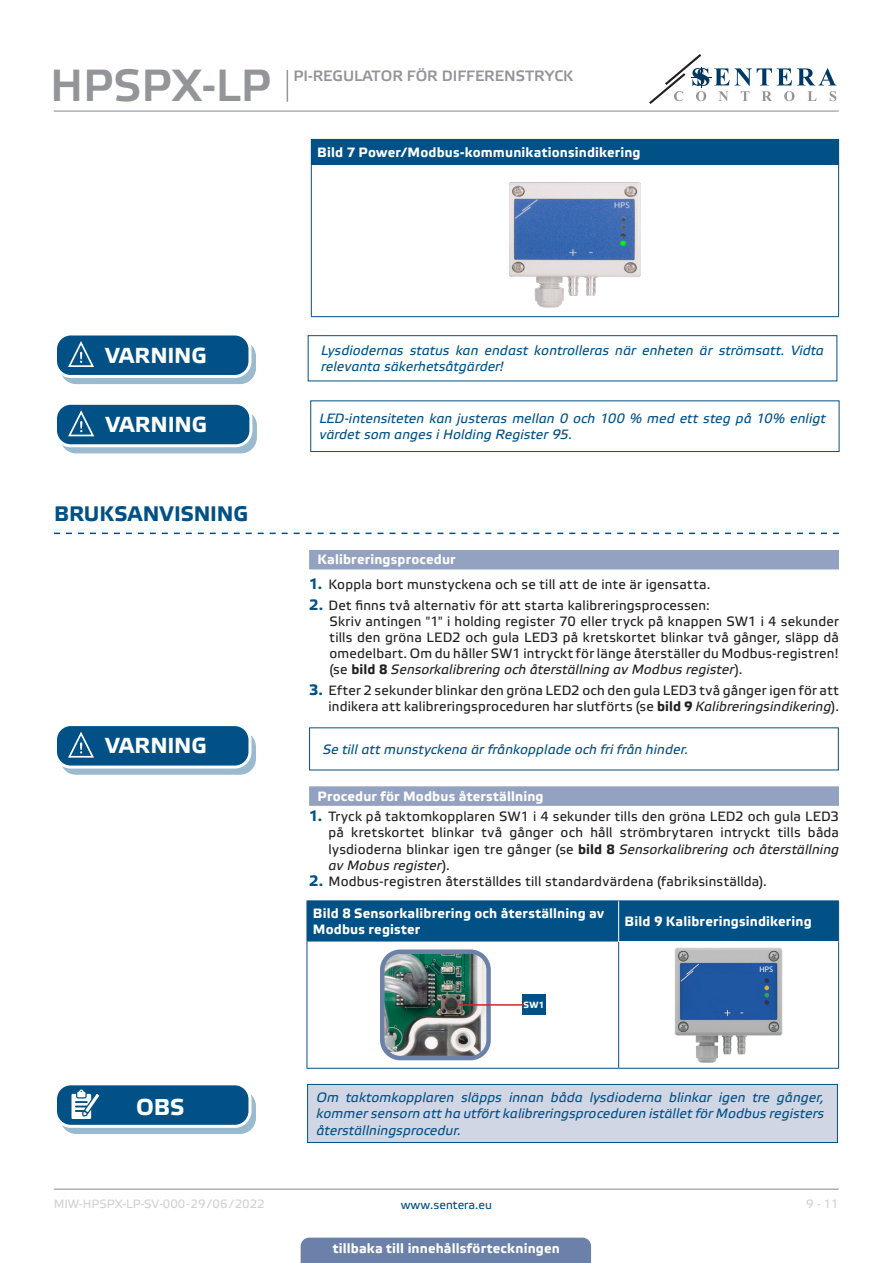
<style>
.page{position:relative;width:893px;height:1263px;background:#fff}
.page>*{position:absolute;margin:0;border:0;box-sizing:border-box;transform-origin:0 0}
.t1{font:45px "Etelka Medium Pro";color:#939598}
.t2{font:700 22.95px "Etelka Text Pro";color:#fff}
.t3{font:700 21.75px "Etelka Text Pro";letter-spacing:-.01em;color:#fff}
.t4{font:700 21px "Etelka Text Pro";letter-spacing:-.005em;color:#015186}
.t5{font:15px "Etelka Medium Pro";color:#939598}
.Numbering{font:13.5px/16.2px "Etelka Text Pro";letter-spacing:.015em;color:#231f20;text-align:justify}
.attention{font:italic 13.5px/16.2px "Etelka Text Pro";letter-spacing:.01em;color:#015186}
.table_text{font:700 13.5px/16.2px "Etelka Text Pro";letter-spacing:.01em;color:#fff}
.Number-roman{font:700 13.5px "Etelka Text Pro";letter-spacing:.015em;color:#fff}
.t6{font:12px "Etelka Text Pro";color:#d1d2d4}
.t7{font:12px "Etelka Text Pro";color:#015186}
.table_text-2{font:700 9px "Etelka Text Pro";color:#fff}
.t8{font:8.1px "Myriad Pro";color:#fff}
.s1{font-weight:700;font-size:15px;color:#015186}
.s2{font-weight:700}
.s3{font-style:italic}
</style>
<div class="page">
<hr style="left:54px;top:111px;width:785px;height:1px;background:#939598">
<hr style="left:54px;top:1188px;width:785px;height:2px;background:#939598">
<svg style="left:649px;top:54px;width:187px;height:50px"></svg>
<div style="left:301px;top:1237px;width:290px;height:26px;background:#6c81aa"></div>
<hr style="left:287px;top:70px;width:1px;height:32px;background:#939598">
<svg style="left:54px;top:533px;width:785px;height:1px"></svg>
<div style="left:309px;top:550px;width:530px;height:19px;background:#94a2c2"></div>
<div style="left:309px;top:786px;width:530px;height:20px;background:#94a2c2"></div>
<div style="left:311px;top:139px;width:528px;height:26px;background:#015186"></div>
<hr style="left:311px;top:165px;width:1px;height:151px;background:#015186">
<hr style="left:838px;top:165px;width:1px;height:151px;background:#015186">
<hr style="left:311px;top:316px;width:528px;height:1px;background:#015186">
<img style="left:509px;top:182px;width:132px;height:126px">
<div style="left:61px;top:341px;width:194px;height:42px;background:#9abacf;border-radius:15px"></div>
<div style="left:60px;top:340px;width:196px;height:44px;border:1px solid #015186;border-radius:15px"></div>
<div style="left:56px;top:334px;width:194px;height:42px;background:#015186;border-radius:15px"></div>
<div style="left:54px;top:332px;width:197px;height:46px;border:3px solid #fff;border-radius:15px"></div>
<svg style="left:67px;top:341px;width:38px;height:36px"></svg>
<div style="left:308px;top:335px;width:529px;height:46px;border:1px solid #015186"></div>
<div style="left:61px;top:410px;width:195px;height:43px;background:linear-gradient(to right,#99b9ce,#9cbbd0);border-radius:15px"></div>
<div style="left:60px;top:410px;width:197px;height:43px;border:1px solid #015186;border-radius:15px"></div>
<div style="left:56px;top:403px;width:195px;height:43px;background:#015186;border-radius:15px"></div>
<div style="left:54px;top:402px;width:198px;height:45px;border:3px solid #fff;border-radius:15px"></div>
<svg style="left:67px;top:410px;width:38px;height:37px"></svg>
<div style="left:310px;top:400px;width:529px;height:52px;border:1px solid #015186"></div>
<svg style="left:61px;top:732px;width:194px;height:42px"></svg>
<div style="left:60px;top:731px;width:196px;height:44px;border:1px solid #015186;border-radius:15px"></div>
<div style="left:56px;top:725px;width:194px;height:42px;background:#015186;border-radius:15px"></div>
<div style="left:54px;top:723px;width:197px;height:45px;border:3px solid #fff;border-radius:15px"></div>
<svg style="left:67px;top:731px;width:38px;height:37px"></svg>
<div style="left:308px;top:901px;width:530px;height:40px;background:#015186"></div>
<hr style="left:618px;top:942px;width:1px;height:126px;background:#015186">
<hr style="left:307px;top:901px;width:1px;height:40px;background:#015186">
<hr style="left:307px;top:900px;width:312px;height:1px;background:#015186">
<hr style="left:619px;top:900px;width:220px;height:1px;background:#015186">
<hr style="left:838px;top:901px;width:1px;height:40px;background:#015186">
<hr style="left:307px;top:941px;width:1px;height:127px;background:#015186">
<hr style="left:307px;top:1068px;width:312px;height:1px;background:#015186">
<hr style="left:838px;top:941px;width:1px;height:127px;background:#015186">
<hr style="left:619px;top:1068px;width:220px;height:1px;background:#015186">
<hr style="left:618px;top:901px;width:1px;height:40px;background:#fff">
<img style="left:385px;top:954px;width:101px;height:101px">
<div style="left:380px;top:949px;width:111px;height:111px;border:4px solid #6c81aa;border-radius:18px"></div>
<div style="left:522px;top:995px;width:24px;height:20px;background:#015186"></div>
<hr style="left:458px;top:1004px;width:66px;height:2px;background:#d1232a">
<img style="left:674px;top:947px;width:109px;height:115px">
<div style="left:757px;top:966px;width:18px;height:6px;background:#2057a3"></div>
<div style="left:701px;top:974px;width:56px;height:23px;background:#2057a3"></div>
<svg style="left:764px;top:978px;width:5px;height:27px"></svg>
<div style="left:61px;top:1091px;width:194px;height:42px;background:#9abacf;border-radius:15px"></div>
<div style="left:60px;top:1090px;width:196px;height:44px;border:1px solid #015186;border-radius:15px"></div>
<div style="left:56px;top:1084px;width:194px;height:42px;background:#015186;border-radius:15px"></div>
<div style="left:54px;top:1082px;width:197px;height:46px;border:3px solid #fff;border-radius:15px"></div>
<svg style="left:71px;top:1089px;width:34px;height:38px"></svg>
<div style="left:308px;top:1084px;width:529px;height:58px;background:#d1d6e4"></div>
<div style="left:307px;top:1084px;width:531px;height:59px;border:1px solid #015186"></div>
<h1 class="t1" style="left:50px;top:61px;width:222px">HPSPX-LP</h1>
<p class="t5" style="left:293px;top:67px;width:281px">PI-REGULATOR FÖR DIFFERENSTRYCK</p>
<p class="table_text" style="left:317px;top:145px;width:325px">Bild 7 Power/Modbus-kommunikationsindikering</p>
<p class="t3" style="left:105px;top:343px;width:103px">VARNING</p>
<p class="attention" style="left:321px;top:343px;width:504px">Lysdiodernas status kan endast kontrolleras när enheten är strömsatt. Vidta relevanta säkerhetsåtgärder!</p>
<p class="t3" style="left:106px;top:413px;width:103px">VARNING</p>
<p class="attention" style="left:320px;top:411px;width:508px">LED-intensiteten kan justeras mellan 0 och 100 % med ett steg på 10% enligt värdet som anges i Holding Register 95.</p>
<p class="t4" style="left:54px;top:502px;width:196px">BRUKSANVISNING</p>
<p class="Number-roman" style="left:318px;top:552px;width:140px">Kalibreringsprocedur</p>
<p class="Numbering" style="left:309px;top:577px;width:403px"><span class="s1">1.</span> Koppla bort munstyckena och se till att de inte är igensatta.</p>
<p class="Numbering" style="left:309px;top:598px;width:402px"><span class="s1">2.</span> Det finns två alternativ för att starta kalibreringsprocessen:</p>
<p class="Numbering" style="left:330px;top:614px;width:511px">Skriv antingen "1" i holding register 70 eller tryck på knappen SW1 i 4 sekunder tills den gröna LED2 och gula LED3 på kretskortet blinkar två gånger, släpp då omedelbart. Om du håller SW1 intryckt för länge återställer du Modbus-registren! (se <span class="s2">bild 8</span> <span class="s3">Sensorkalibrering och återställning av Modbus register</span>).</p>
<p class="Numbering" style="left:309px;top:683px;width:531px;text-align:right"><span class="s1">3.</span> Efter 2 sekunder blinkar den gröna LED2 och den gula LED3 två gånger igen för att indikera att kalibreringsproceduren har slutförts (se <span class="s2">bild 9</span> <span class="s3">Kalibreringsindikering</span>).</p>
<p class="t3" style="left:105px;top:734px;width:103px">VARNING</p>
<p class="attention" style="left:323px;top:742px;width:367px">Se till att munstyckena är frånkopplade och fri från hinder.</p>
<p class="Number-roman" style="left:318px;top:789px;width:227px">Procedur för Modbus återställning</p>
<p class="Numbering" style="left:329px;top:809px;width:512px;text-indent:-20px"><span class="s1">1.</span> Tryck på taktomkopplaren SW1 i 4 sekunder tills den gröna LED2 och gula LED3 på kretskortet blinkar två gånger och håll strömbrytaren intryckt tills båda lysdioderna blinkar igen tre gånger (se <span class="s2">bild 8</span> <span class="s3">Sensorkalibrering och återställning av Mobus register</span>).</p>
<p class="Numbering" style="left:309px;top:874px;width:459px"><span class="s1">2.</span> Modbus-registren återställdes till standardvärdena (fabriksinställda).</p>
<p class="table_text" style="left:313px;top:906px;width:293px">Bild 8 Sensorkalibrering och återställning av<br>Modbus register</p>
<p class="table_text" style="left:625px;top:914px;width:189px">Bild 9 Kalibreringsindikering</p>
<p class="table_text-2" style="left:523px;top:1000px;width:23px">SW1</p>
<p class="t8" style="left:760px;top:964px;width:15px">HPS</p>
<p class="t2" style="left:136px;top:1094px;width:50px">OBS</p>
<p class="attention" style="left:316px;top:1090px;width:509px;text-align:justify">Om taktomkopplaren släpps innan båda lysdioderna blinkar igen tre gånger, kommer sensorn att ha utfört kalibreringsproceduren istället för Modbus registers återställningsprocedur.</p>
<p class="t6" style="left:54px;top:1197px;width:212px">MIW-HPSPX-LP-SV-000 - 29 / 06 / 2022</p>
<p class="t7" style="left:401px;top:1198px;width:93px">www.sentera.eu</p>
<p class="t6" style="left:806px;top:1197px;width:34px">9 - 11</p>
<p class="table_text" style="left:333px;top:1240px;width:229px">tillbaka till innehållsförteckningen</p>
</div>
